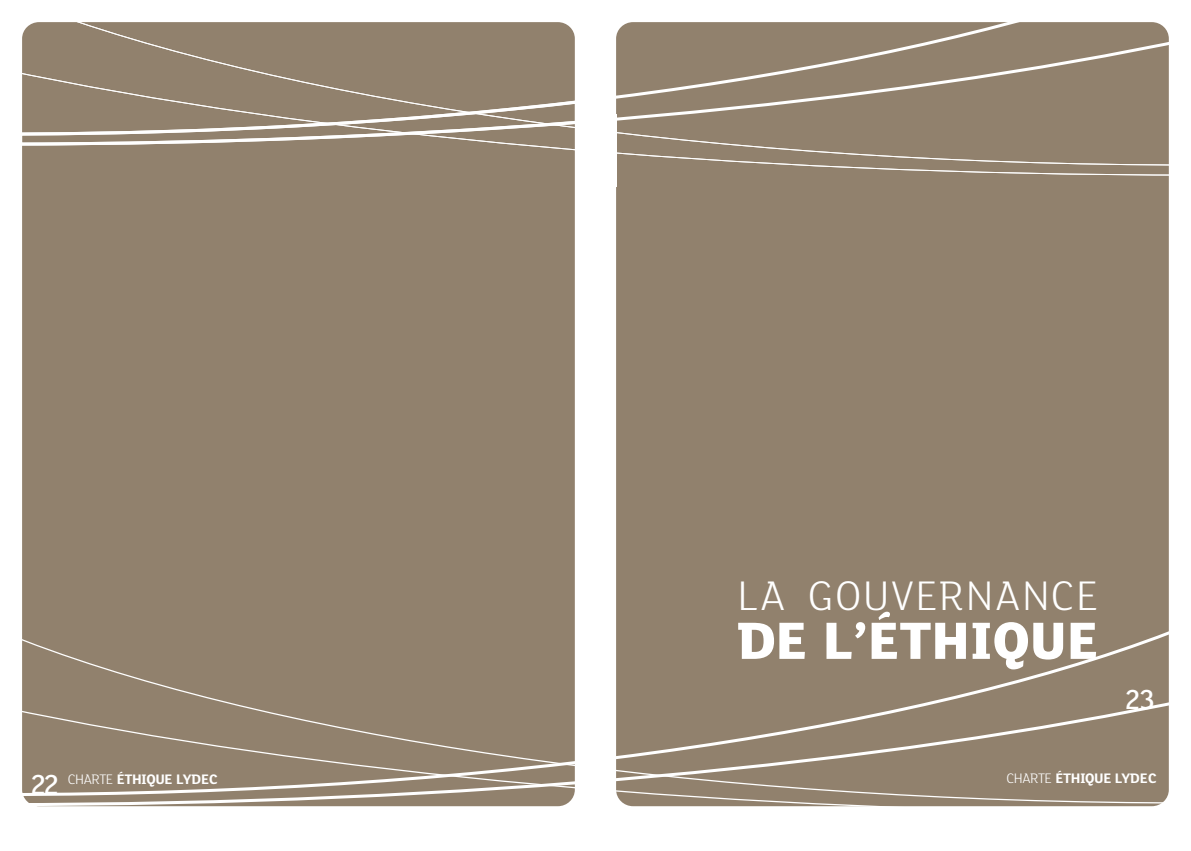
<style>
.page{position:relative;width:1191px;height:851px;background:#fff}
.page>*{position:absolute;margin:0;border:0;box-sizing:border-box;transform-origin:0 0}
.t1{font:800 57px "FS Lola";color:#fff}
.t2{font:300 45px "FS Lola";letter-spacing:.025em;color:#fff}
.t3{font:500 30px "FS Lola";color:#fff}
.t4{font:700 15px "FS Lola";letter-spacing:-.03em;color:#fff}
.s1{font-weight:300}
</style>
<div class="page">
<div style="left:22px;top:22px;width:553px;height:784px;background:#91816d;border-radius:17px"></div>
<div style="left:616px;top:22px;width:552px;height:784px;background:#91816d;border-radius:17px"></div>
<svg style="left:22px;top:629px;width:1147px;height:178px"></svg>
<svg style="left:22px;top:147px;width:1147px;height:29px"></svg>
<svg style="left:22px;top:22px;width:1147px;height:125px"></svg>
<div style="left:575px;top:115px;width:41px;height:72px;background:#fff"></div>
<h2 class="t2" style="left:737px;top:566px;width:362px">LA GOUVERNANCE</h2>
<h1 class="t1" style="left:737px;top:600px;width:362px">DE L’ÉTHIQUE</h1>
<h3 class="t3" style="left:1124px;top:679px;width:32px">23</h3>
<h3 class="t3" style="left:30px;top:764px;width:30px">22</h3>
<p class="t4" style="left:1006px;top:767px;width:152px"><span class="s1">CHARTE</span> ÉTHIQUE LYDEC</p>
<p class="t4" style="left:68px;top:768px;width:152px"><span class="s1">CHARTE</span> ÉTHIQUE LYDEC</p>
</div>
